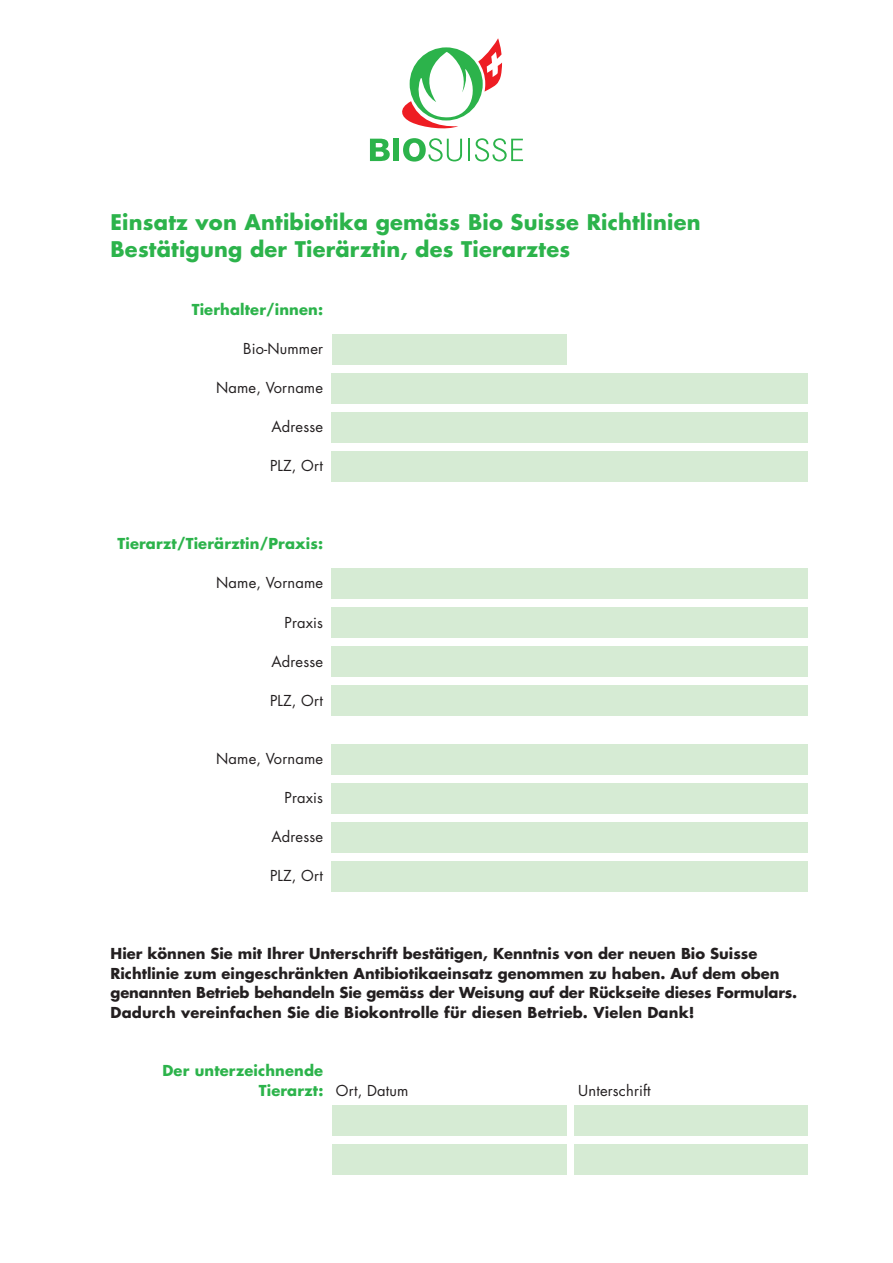
<style>
.page{position:relative;width:893px;height:1263px;background:#fff}
.page>*{position:absolute;margin:0;border:0;box-sizing:border-box;transform-origin:0 0}
.t1{font:700 21px/27px "Futura Std";letter-spacing:.01em;color:#2cb34b}
.t2{font:700 14.7px/19.5px "Futura Std";color:#231f20}
.t3{font:14.7px "Futura Std";letter-spacing:.01em;color:#231f20}
.t4{font:700 14.7px/19.5px "Futura Std";letter-spacing:.01em;color:#2cb34b}
.s1{font-weight:400;color:#231f20}
</style>
<div class="page">
<div style="left:332px;top:334px;width:235px;height:30px;background:#d6ebd4"></div>
<div style="left:332px;top:373px;width:476px;height:30px;background:#d6ebd4"></div>
<div style="left:332px;top:412px;width:476px;height:30px;background:#d6ebd4"></div>
<div style="left:332px;top:451px;width:476px;height:30px;background:#d6ebd4"></div>
<div style="left:332px;top:568px;width:476px;height:30px;background:#d6ebd4"></div>
<div style="left:332px;top:607px;width:476px;height:30px;background:#d6ebd4"></div>
<div style="left:332px;top:646px;width:476px;height:30px;background:#d6ebd4"></div>
<div style="left:332px;top:685px;width:476px;height:30px;background:#d6ebd4"></div>
<div style="left:332px;top:744px;width:476px;height:30px;background:#d6ebd4"></div>
<div style="left:332px;top:783px;width:476px;height:30px;background:#d6ebd4"></div>
<div style="left:574px;top:1106px;width:234px;height:30px;background:#d6ebd4"></div>
<div style="left:332px;top:1106px;width:235px;height:30px;background:#d6ebd4"></div>
<div style="left:332px;top:822px;width:476px;height:30px;background:#d6ebd4"></div>
<div style="left:332px;top:861px;width:476px;height:30px;background:#d6ebd4"></div>
<div style="left:574px;top:1145px;width:234px;height:30px;background:#d6ebd4"></div>
<div style="left:332px;top:1145px;width:235px;height:30px;background:#d6ebd4"></div>
<svg style="left:370px;top:139px;width:20px;height:22px"></svg>
<div style="left:393px;top:139px;width:6px;height:22px;background:#2cb34b"></div>
<svg style="left:403px;top:138px;width:59px;height:24px"></svg>
<hr style="left:468px;top:139px;width:2px;height:22px;background:#2cb34b">
<svg style="left:475px;top:138px;width:48px;height:23px"></svg>
<svg style="left:402px;top:38px;width:100px;height:91px"></svg>
<h1 class="t1" style="left:111px;top:208px;width:591px">Einsatz von Antibiotika gemäss Bio Suisse Richtlinien<br>Bestätigung der Tierärztin, des Tierarztes</h1>
<p class="t4" style="left:192px;top:300px;width:133px">Tierhalter/innen:</p>
<p class="t3" style="left:243px;top:340px;width:81px">Bio-Nummer</p>
<p class="t3" style="left:216px;top:379px;width:108px">Name, Vorname</p>
<p class="t3" style="left:271px;top:418px;width:53px">Adresse</p>
<p class="t3" style="left:270px;top:457px;width:55px">PLZ, Ort</p>
<p class="t4" style="left:117px;top:534px;width:207px">Tierarzt/Tierärztin/Praxis:</p>
<p class="t3" style="left:216px;top:574px;width:108px">Name, Vorname</p>
<p class="t3" style="left:284px;top:613px;width:40px">Praxis</p>
<p class="t3" style="left:271px;top:652px;width:53px">Adresse</p>
<p class="t3" style="left:270px;top:691px;width:55px">PLZ, Ort</p>
<p class="t3" style="left:216px;top:749px;width:108px">Name, Vorname</p>
<p class="t3" style="left:284px;top:788px;width:40px">Praxis</p>
<p class="t3" style="left:271px;top:827px;width:53px">Adresse</p>
<p class="t3" style="left:270px;top:866px;width:55px">PLZ, Ort</p>
<p class="t2" style="left:111px;top:943px;width:688px">Hier können Sie mit Ihrer Unterschrift bestätigen, Kenntnis von der neuen Bio Suisse Richtlinie zum eingeschränkten Antibiotikaeinsatz genommen zu haben. Auf dem oben genannten Betrieb behandeln Sie gemäss der Weisung auf der Rückseite dieses Formulars.<br>Dadurch vereinfachen Sie die Biokontrolle für diesen Betrieb. Vielen Dank!</p>
<p class="t4" style="left:259px;top:1061px;width:151px;text-indent:-96px">Der unterzeichnende<br>Tierarzt: <span class="s1">Ort, Datum</span></p>
<p class="t3" style="left:578px;top:1081px;width:74px">Unterschrift</p>
</div>
